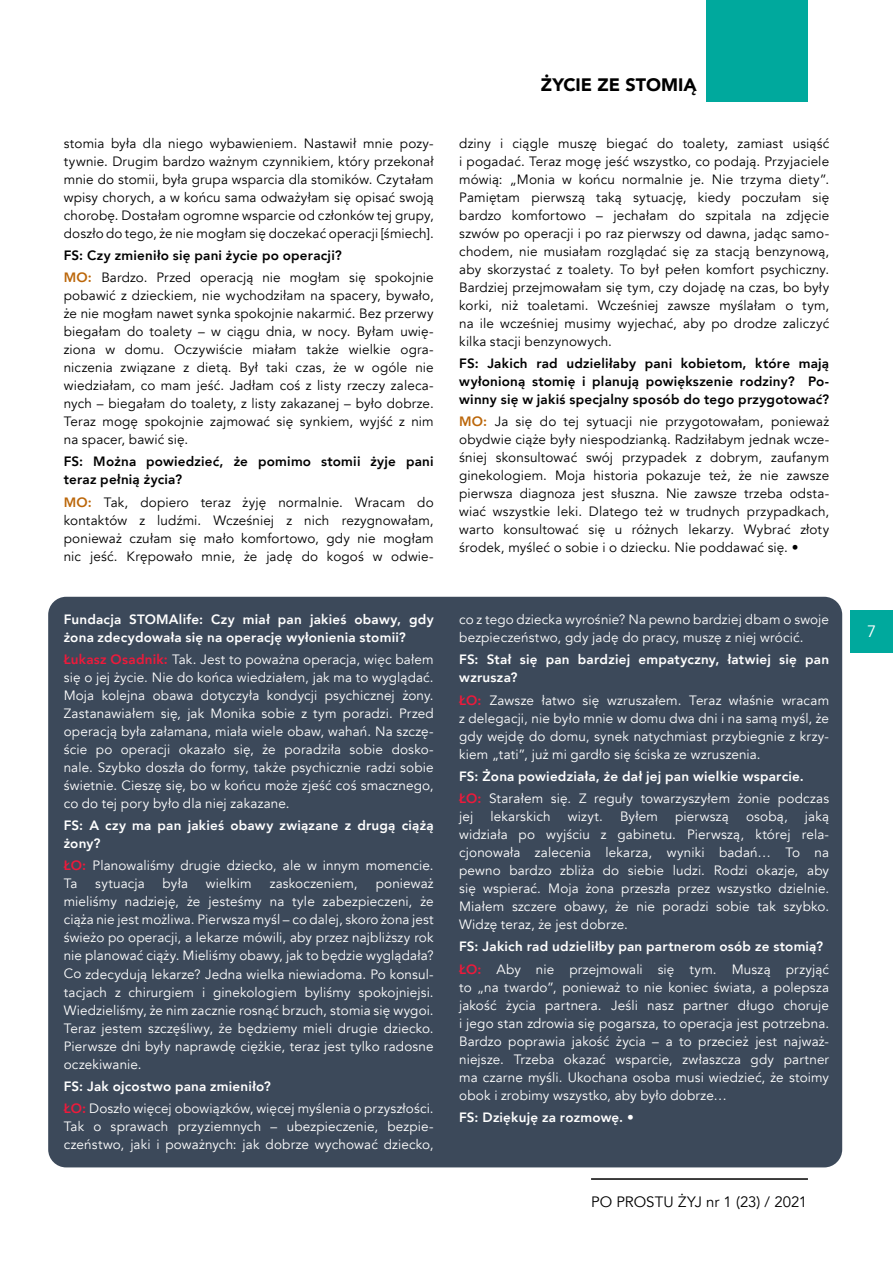
<style>
.page{position:relative;width:893px;height:1263px;background:#fff}
.page>*{position:absolute;margin:0;border:0;box-sizing:border-box;transform-origin:0 0}
.t1{font:900 18px "Avenir";color:#000}
.t2{font:16.5px "Avenir";color:#fff}
.t3{font:15px "Avenir";color:#000}
.t4{font:13.5px/18px "Avenir";letter-spacing:.01em;color:#fff;text-align:justify}
.t5{font:13.5px/18px "Avenir";letter-spacing:.01em;color:#000;text-align:justify}
.t6{font:800 13.5px/18px "Avenir";letter-spacing:.015em;color:#fff}
.t7{font:800 13.5px/18px "Avenir";letter-spacing:.015em;color:#000}
.s1{font-weight:800}
.s2{font-weight:800;color:#bb6609}
.s3{font-weight:800;color:#ed1a3b}
.s4{color:#ed1a3b}
.s5{font-weight:400}
</style>
<div class="page">
<div style="left:48px;top:597px;width:794px;height:570px;background:#3c495a;border-radius:18px"></div>
<div style="left:706px;top:0;width:102px;height:102px;background:#00a99d"></div>
<div style="left:850px;top:610px;width:43px;height:43px;background:#00a99d"></div>
<hr style="left:591px;top:1178px;width:217px;height:2px;background:#000">
<p class="t5" style="left:64px;top:134px;width:371px">stomia była dla niego wybawieniem. Nastawił mnie pozy&shy;tywnie. Drugim bardzo ważnym czynnikiem, który przekonał mnie do stomii, była grupa wsparcia dla stomików. Czytałam wpisy chorych, a w końcu sama odważyłam się opisać swoją chorobę. Dostałam ogromne wsparcie od członków tej grupy, doszło do tego, że nie mogłam się doczekać operacji [śmiech].</p>
<p class="t5" style="left:64px;top:244px;width:371px;line-height:22.2px"><span class="s1">FS: Czy zmieniło się pani życie po operacji?<br></span><span class="s2">MO:</span> Bardzo. Przed operacją nie mogłam się spokojnie</p>
<p class="t5" style="left:64px;top:287px;width:371px">pobawić z dzieckiem, nie wychodziłam na spacery, bywało, że nie mogłam nawet synka spokojnie nakarmić. Bez przerwy biegałam do toalety – w ciągu dnia, w nocy. Byłam uwię&shy;ziona w domu. Oczywiście miałam także wielkie ogra&shy;niczenia związane z dietą. Był taki czas, że w ogóle nie wiedziałam, co mam jeść. Jadłam coś z listy rzeczy zaleca&shy;nych – biegałam do toalety, z listy zakazanej – było dobrze.<br>Teraz mogę spokojnie zajmować się synkiem, wyjść z nim na spacer, bawić się.</p>
<p class="t7" style="left:64px;top:453px;width:371px">FS: Można powiedzieć, że pomimo stomii żyje pani teraz pełnią życia?</p>
<p class="t5" style="left:64px;top:493px;width:371px"><span class="s2">MO:</span> Tak, dopiero teraz żyję normalnie. Wracam do kontaktów z ludźmi. Wcześniej z nich rezygnowałam, ponieważ czułam się mało komfortowo, gdy nie mogłam nic jeść. Krępowało mnie, że jadę do kogoś w odwie-</p>
<p class="t6" style="left:64px;top:610px;width:371px">Fundacja STOMAlife: Czy miał pan jakieś obawy, gdy żona zdecydowała się na operację wyłonienia stomii?</p>
<p class="t4" style="left:64px;top:650px;width:371px"><span class="s3">Łukasz Osadnik:</span> Tak. Jest to poważna operacja, więc bałem się o jej życie. Nie do końca wiedziałem, jak ma to wyglądać.<br>Moja kolejna obawa dotyczyła kondycji psychicznej żony.<br>Zastanawiałem się, jak Monika sobie z tym poradzi. Przed operacją była załamana, miała wiele obaw, wahań. Na szczę&shy;ście po operacji okazało się, że poradziła sobie dosko&shy;nale. Szybko doszła do formy, także psychicznie radzi sobie świetnie. Cieszę się, bo w końcu może zjeść coś smacznego, co do tej pory było dla niej zakazane.</p>
<p class="t6" style="left:64px;top:816px;width:371px">FS: A czy ma pan jakieś obawy związane z drugą ciążą żony?</p>
<p class="t4" style="left:64px;top:857px;width:371px"><span class="s3">ŁO:</span> Planowaliśmy drugie dziecko, ale w innym momencie.<br>Ta</p>
<p class="t4" style="left:95px;top:875px;width:51px">sytuacja</p>
<p class="t4" style="left:163px;top:875px;width:27px">była</p>
<p class="t4" style="left:206px;top:875px;width:47px">wielkim</p>
<p class="t4" style="left:270px;top:875px;width:89px">zaskoczeniem,</p>
<p class="t4" style="left:64px;top:875px;width:371px;text-indent:312px">ponieważ mieliśmy nadzieję, że jesteśmy na tyle zabezpieczeni, że ciąża nie jest możliwa. Pierwsza myśl – co dalej, skoro żona jest świeżo po operacji, a lekarze mówili, aby przez najbliższy rok nie planować ciąży. Mieliśmy obawy, jak to będzie wyglądała?<br>Co zdecydują lekarze? Jedna wielka niewiadoma. Po konsul&shy;tacjach z chirurgiem i ginekologiem byliśmy spokojniejsi.<br>Wiedzieliśmy, że nim zacznie rosnąć brzuch, stomia się wygoi.<br>Teraz jestem szczęśliwy, że będziemy mieli drugie dziecko.<br>Pierwsze dni były naprawdę ciężkie, teraz jest tylko radosne oczekiwanie.</p>
<p class="t4" style="left:64px;top:1075px;width:371px;line-height:22.2px"><span class="s1">FS: Jak ojcostwo pana zmieniło?<br></span><span class="s3">ŁO:</span> Doszło więcej obowiązków, więcej myślenia o przyszłości.</p>
<p class="t4" style="left:64px;top:1117px;width:371px">Tak o sprawach przyziemnych – ubezpieczenie, bezpie&shy;czeństwo, jaki i poważnych: jak dobrze wychować dziecko,</p>
<h1 class="t1" style="left:541px;top:69px;width:158px">ŻYCIE ZE STOMIĄ</h1>
<p class="t5" style="left:459px;top:134px;width:371px">dziny i ciągle muszę biegać do toalety, zamiast usiąść i pogadać. Teraz mogę jeść wszystko, co podają. Przyjaciele mówią: „Monia w końcu normalnie je. Nie trzyma diety”.<br>Pamiętam pierwszą taką sytuację, kiedy poczułam się bardzo komfortowo – jechałam do szpitala na zdjęcie szwów po operacji i po raz pierwszy od dawna, jadąc samo&shy;chodem, nie musiałam rozglądać się za stacją benzynową, aby skorzystać z toalety. To był pełen komfort psychiczny.<br>Bardziej przejmowałam się tym, czy dojadę na czas, bo były korki, niż toaletami. Wcześniej zawsze myślałam o tym, na ile wcześniej musimy wyjechać, aby po drodze zaliczyć kilka stacji benzynowych.</p>
<p class="t7" style="left:459px;top:354px;width:371px;text-align:justify">FS: Jakich rad udzieliłaby pani kobietom, które mają wyłonioną stomię i planują powiększenie rodziny? Po&shy;winny się w jakiś specjalny sposób do tego przygotować?</p>
<p class="t5" style="left:459px;top:413px;width:371px"><span class="s2">MO:</span> Ja się do tej sytuacji nie przygotowałam, ponieważ obydwie ciąże były niespodzianką. Radziłabym jednak wcze&shy;śniej skonsultować swój przypadek z dobrym, zaufanym ginekologiem. Moja historia pokazuje też, że nie zawsze pierwsza diagnoza jest słuszna. Nie zawsze trzeba odsta&shy;wiać wszystkie leki. Dlatego też w trudnych przypadkach, warto konsultować się u różnych lekarzy. Wybrać złoty środek, myśleć o sobie i o dziecku. Nie poddawać się. •</p>
<p class="t4" style="left:459px;top:611px;width:371px">co z tego dziecka wyrośnie? Na pewno bardziej dbam o swoje bezpieczeństwo, gdy jadę do pracy, muszę z niej wrócić.</p>
<p class="t6" style="left:459px;top:651px;width:371px">FS: Stał się pan bardziej empatyczny, łatwiej się pan wzrusza?</p>
<p class="t4" style="left:459px;top:691px;width:371px"><span class="s3">ŁO:</span> Zawsze łatwo się wzruszałem. Teraz właśnie wracam z delegacji, nie było mnie w domu dwa dni i na samą myśl, że gdy wejdę do domu, synek natychmiast przybiegnie z krzy&shy;kiem „tati”, już mi gardło się ściska ze wzruszenia.</p>
<p class="t6" style="left:459px;top:765px;width:371px;line-height:22.2px">FS: Żona powiedziała, że dał jej pan wielkie wsparcie.<br><span class="s4">ŁO:</span> <span class="s5">Starałem się. Z reguły towarzyszyłem żonie podczas</span></p>
<p class="t4" style="left:459px;top:808px;width:16px">jej</p>
<p class="t4" style="left:490px;top:808px;width:62px">lekarskich</p>
<p class="t4" style="left:568px;top:808px;width:37px">wizyt.</p>
<p class="t4" style="left:620px;top:808px;width:39px">Byłem</p>
<p class="t4" style="left:675px;top:808px;width:55px">pierwszą</p>
<p class="t4" style="left:746px;top:808px;width:43px">osobą,</p>
<p class="t4" style="left:459px;top:808px;width:371px;text-indent:346px">jaką widziała po wyjściu z gabinetu. Pierwszą, której rela&shy;cjonowała zalecenia lekarza, wyniki badań… To na pewno bardzo zbliża do siebie ludzi. Rodzi okazje, aby się wspierać. Moja żona przeszła przez wszystko dzielnie.<br>Miałem szczere obawy, że nie poradzi sobie tak szybko.<br>Widzę teraz, że jest dobrze.</p>
<p class="t6" style="left:459px;top:935px;width:371px;line-height:22.2px">FS: Jakich rad udzieliłby pan partnerom osób ze stomią?<br><span class="s4">ŁO:</span> <span class="s5">Aby nie przejmowali się tym. Muszą przyjąć</span></p>
<p class="t4" style="left:459px;top:978px;width:371px">to „na twardo”, ponieważ to nie koniec świata, a polepsza jakość życia partnera. Jeśli nasz partner długo choruje i jego stan zdrowia się pogarsza, to operacja jest potrzebna.<br>Bardzo poprawia jakość życia – a to przecież jest najważ&shy;niejsze. Trzeba okazać wsparcie, zwłaszcza gdy partner ma czarne myśli. Ukochana osoba musi wiedzieć, że stoimy obok i zrobimy wszystko, aby było dobrze…</p>
<p class="t6" style="left:459px;top:1108px;width:176px">FS: Dziękuję za rozmowę. <span class="s5">•</span></p>
<p class="t3" style="left:591px;top:1192px;width:218px">PO PROSTU ŻYJ nr 1 (23) / 2021</p>
<p class="t2" style="left:867px;top:622px;width:11px">7</p>
</div>
